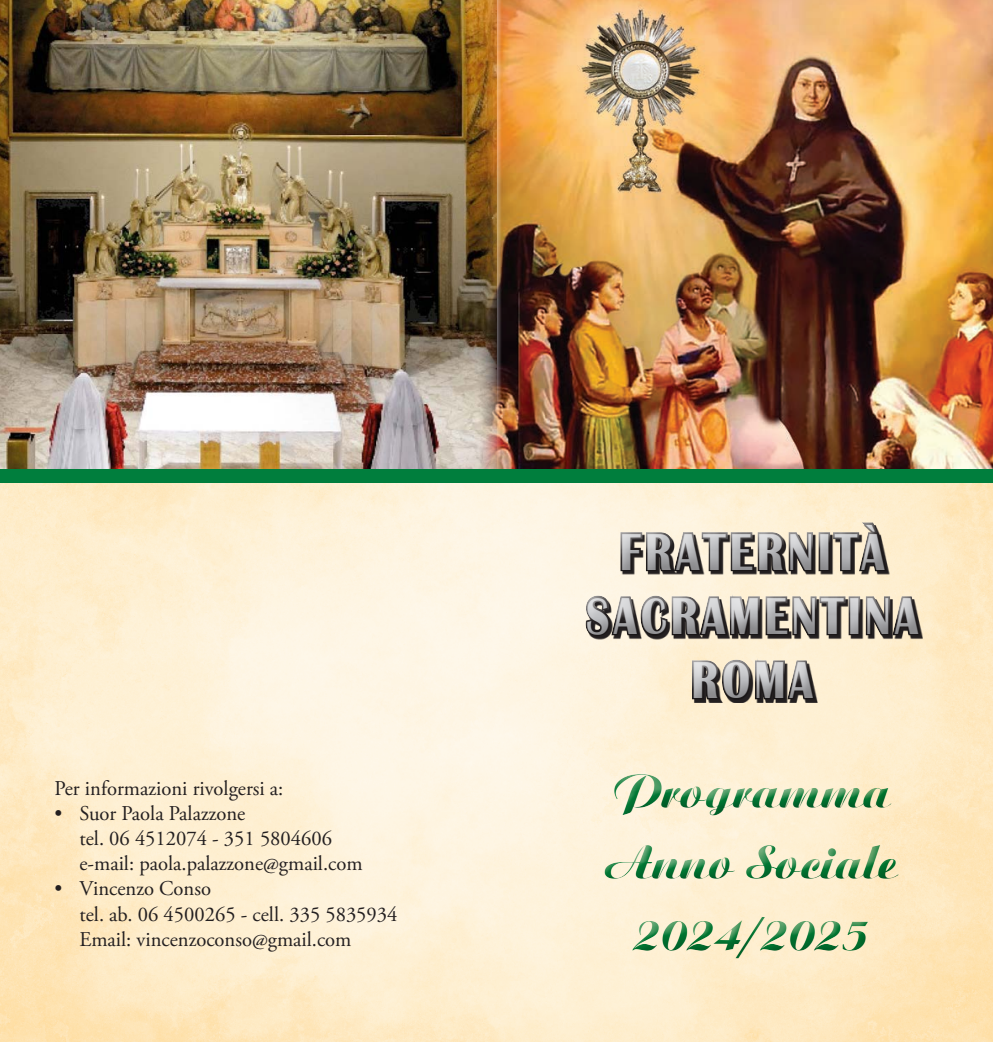
<style>
.page{position:relative;width:993px;height:1042px;background:#fff}
.page>*{position:absolute;margin:0;border:0;box-sizing:border-box;transform-origin:0 0}
.t1{font:700 53.38px/64px "Britannic";letter-spacing:.1em;color:#bcbdc0;text-align:center;scale:.8 1}
.t2{font:49px/71px "Aristocrat";color:#007e3d;text-align:center}
.t3{font:21px/25.2px "Adobe Garamond Pro";color:#231f20}
</style>
<div class="page">
<img style="left:0;top:483px;width:992px;height:559px">
<div style="left:571px;top:512px;width:367px;height:207px;background:#231f20;opacity:.3"></div>
<div style="left:586px;top:759px;width:323px;height:202px;background:#fef0d5"></div>
<div style="left:591px;top:770px;width:324px;height:194px;background:#231f20;opacity:.3"></div>
<img style="left:0;top:0;width:476px;height:469px">
<img style="left:476px;top:0;width:516px;height:469px">
<div style="left:0;top:469px;width:992px;height:14px;background:#007e3d"></div>
<p class="t3" style="left:55px;top:776px;width:230px">Per informazioni rivolgersi a:</p>
<p class="t3" style="left:79px;top:801px;width:284px;text-indent:-25px">• Suor Paola Palazzone<br>tel. 06 4512074 - 351 5804606 e-mail: paola.palazzone@gmail.com</p>
<p class="t3" style="left:79px;top:877px;width:319px;text-indent:-25px">• Vincenzo Conso<br>tel. ab. 06 4500265 - cell. 335 5835934<br>Email: vincenzoconso@gmail.com</p>
<h1 class="t1" style="left:586px;top:520px;width:416px">FRATERNITÀ<br>SACRAMENTINA<br>ROMA</h1>
<h2 class="t2" style="left:605px;top:757px;width:294px">Programma<br>Anno Sociale<br>2024/2025</h2>
</div>
